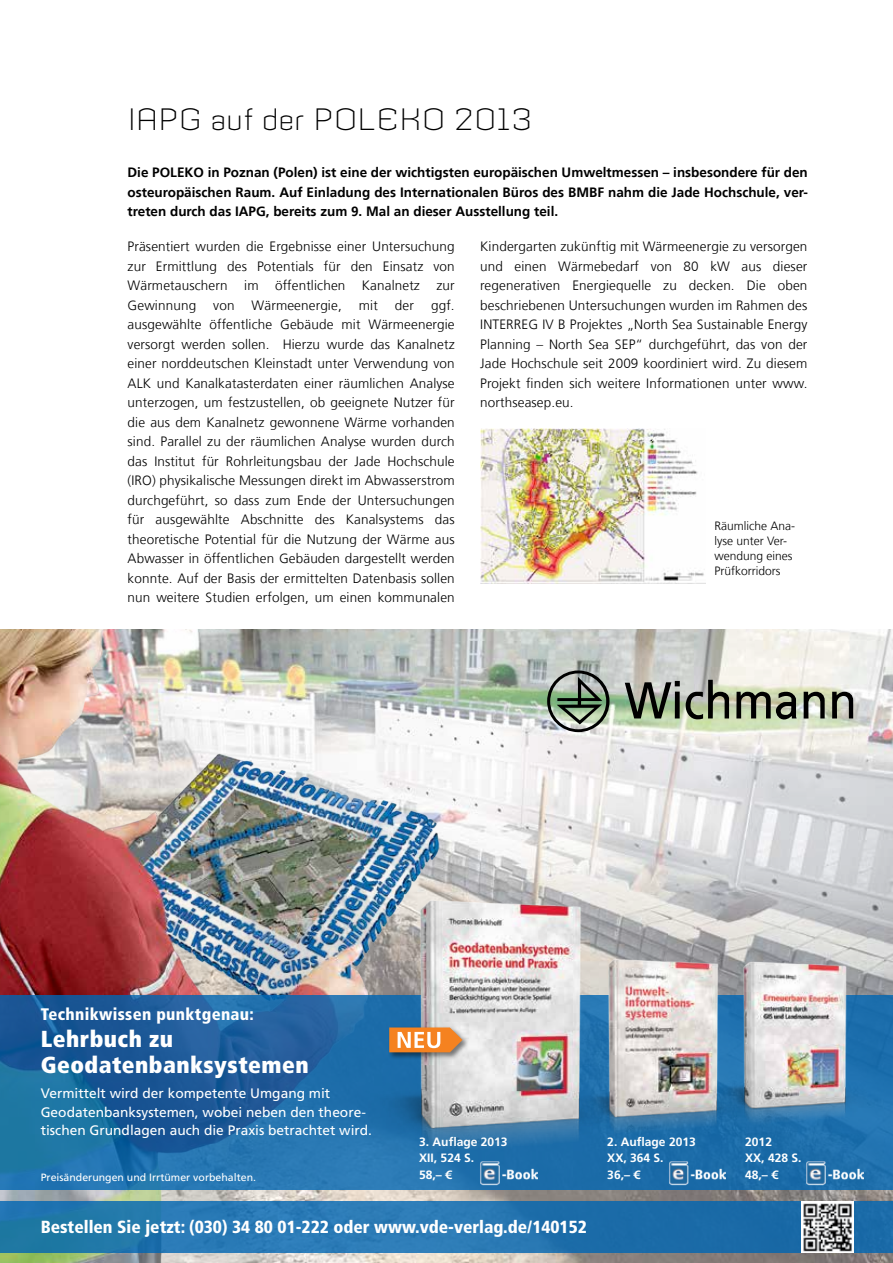
<style>
.page{position:relative;width:893px;height:1263px;background:#fff}
.page>*{position:absolute;margin:0;border:0;box-sizing:border-box;transform-origin:0 0}
.t1{font:300 30px "Armada";letter-spacing:-.005em;color:#000}
.t2{font:900 condensed 23.1px/25.8px "Frutiger LT Std";letter-spacing:.02em;color:#fff}
.t3{font:900 condensed 17.55px "Frutiger LT Std";color:#fff}
.t4{font:900 condensed 16.8px "Frutiger LT Std";letter-spacing:.02em;color:#fff}
.t5{font:13.8px/18.6px "Frutiger LT Std";color:#fff}
.t6{font:300 13.5px/19.5px "NDS Frutiger";letter-spacing:.01em;color:#000;text-align:justify}
.t7{font:700 13.5px/19.5px "NDS Frutiger";color:#000;text-align:justify}
.t8{font:700 12px/16.6px "Frutiger LT Std";color:#fff}
.t9{font:300 12px/15px "NDS Frutiger";color:#000}
.t10{font:10.5px "Frutiger LT Std";color:#fff}
</style>
<div class="page">
<img style="left:468px;top:629px;width:425px;height:634px">
<img style="left:0;top:629px;width:468px;height:634px">
<svg style="left:625px;top:681px;width:55px;height:37px;background:#6f7868"></svg>
<svg style="left:686px;top:680px;width:43px;height:39px;background:#868c7c"></svg>
<svg style="left:832px;top:692px;width:21px;height:26px"></svg>
<svg style="left:804px;top:692px;width:21px;height:26px"></svg>
<svg style="left:547px;top:670px;width:62px;height:62px;background:#839183"></svg>
<svg style="left:736px;top:692px;width:60px;height:28px;background:#6f7461"></svg>
<div style="left:0;top:1201px;width:893px;height:51px;background:linear-gradient(to bottom,#2273af,#2375ae)"></div>
<img style="left:802px;top:1201px;width:51px;height:51px">
<svg style="left:0;top:995px;width:893px;height:195px;background:#1f67a2"></svg>
<img style="left:322px;top:841px;width:357px;height:312px">
<img style="left:539px;top:917px;width:249px;height:249px">
<img style="left:679px;top:923px;width:214px;height:229px">
<div style="left:387px;top:1026px;width:83px;height:34px;background:#000;opacity:.5"></div>
<svg style="left:389px;top:1027px;width:73px;height:25px;background:#ee9e59"></svg>
<img style="left:479px;top:1159px;width:58px;height:27px">
<img style="left:667px;top:1159px;width:58px;height:27px">
<img style="left:805px;top:1159px;width:58px;height:27px">
<img style="left:481px;top:429px;width:223px;height:154px">
<h1 class="t1" style="left:128px;top:101px;width:407px">IAPG auf der POLEKO 2013</h1>
<p class="t7" style="left:128px;top:163px;width:682px">Die POLEKO in Poznan (Polen) ist eine der wichtigsten europäischen Umweltmessen – insbesondere für den osteuropäischen Raum. Auf Einladung des Internationalen Büros des BMBF nahm die Jade Hochschule, ver&shy;treten durch das IAPG, bereits zum 9. Mal an dieser Ausstellung teil.</p>
<p class="t6" style="left:128px;top:237px;width:329px">Präsentiert wurden die Ergebnisse einer Untersuchung zur Ermittlung des Potentials für den Einsatz von Wärmetauschern im öffentlichen Kanalnetz zur Gewinnung</p>
<p class="t6" style="left:480px;top:237px;width:329px">Kindergarten zukünftig mit Wärmeenergie zu versorgen und einen Wärmebedarf von 80 kW aus dieser regenerativen Energiequelle zu decken. Die oben beschriebenen Untersuchungen wurden im Rahmen des INTERREG IV B Projektes „North Sea Sustainable Energy Planning – North Sea SEP“ durchgeführt, das von der Jade Hochschule seit 2009 koordiniert wird. Zu diesem Projekt finden sich weitere Informationen unter www. northseasep.eu.</p>
<p class="t6" style="left:128px;top:296px;width:329px;text-indent:303px">ggf. ausgewählte öffentliche Gebäude mit Wärmeenergie versorgt werden sollen. Hierzu wurde das Kanalnetz einer norddeutschen Kleinstadt unter Verwendung von ALK und Kanalkatasterdaten einer räumlichen Analyse unterzogen, um festzustellen, ob geeignete Nutzer für die aus dem Kanalnetz gewonnene Wärme vorhanden sind. Parallel zu der räumlichen Analyse wurden durch das Institut für Rohrleitungsbau der Jade Hochschule (IRO) physikalische Messungen direkt im Abwasserstrom durchgeführt, so dass zum Ende der Untersuchungen für ausgewählte Abschnitte des Kanalsystems das theoretische Potential für die Nutzung der Wärme aus Abwasser in öffentlichen Gebäuden dargestellt werden konnte. Auf der Basis der ermittelten Datenbasis sollen nun weitere Studien erfolgen, um einen kommunalen</p>
<p class="t6" style="left:213px;top:296px;width:23px">von</p>
<p class="t6" style="left:252px;top:296px;width:92px">Wärmeenergie,</p>
<p class="t6" style="left:359px;top:296px;width:21px">mit</p>
<p class="t6" style="left:395px;top:296px;width:21px">der</p>
<p class="t9" style="left:714px;top:518px;width:82px">Räumliche Ana&shy;lyse unter Ver&shy;wendung eines<br>Prüfkorridors</p>
<p class="t4" style="left:41px;top:1004px;width:215px">Technikwissen punktgenau:</p>
<h2 class="t2" style="left:41px;top:1026px;width:269px">Lehrbuch zu<br>Geodatenbanksystemen</h2>
<p class="t5" style="left:41px;top:1084px;width:333px">Vermittelt wird der kompetente Umgang mit<br>Geodatenbanksystemen, wobei neben den theore&shy;tischen Grundlagen auch die Praxis betrachtet wird.</p>
<p class="t10" style="left:41px;top:1171px;width:217px">Preisänderungen und Irrtümer vorbehalten.</p>
<p class="t8" style="left:419px;top:1133px;width:90px">3. Auflage 2013<br>XII, 524 S.<br>58,– €</p>
<p class="t8" style="left:607px;top:1133px;width:90px">2. Auflage 2013<br>XX, 364 S.<br>36,– €</p>
<p class="t8" style="left:745px;top:1133px;width:58px">2012<br>XX, 428 S.<br>48,– €</p>
<p class="t3" style="left:41px;top:1217px;width:548px">Bestellen Sie jetzt: (030) 34 80 01-222 oder www.vde-verlag.de/140152</p>
</div>
